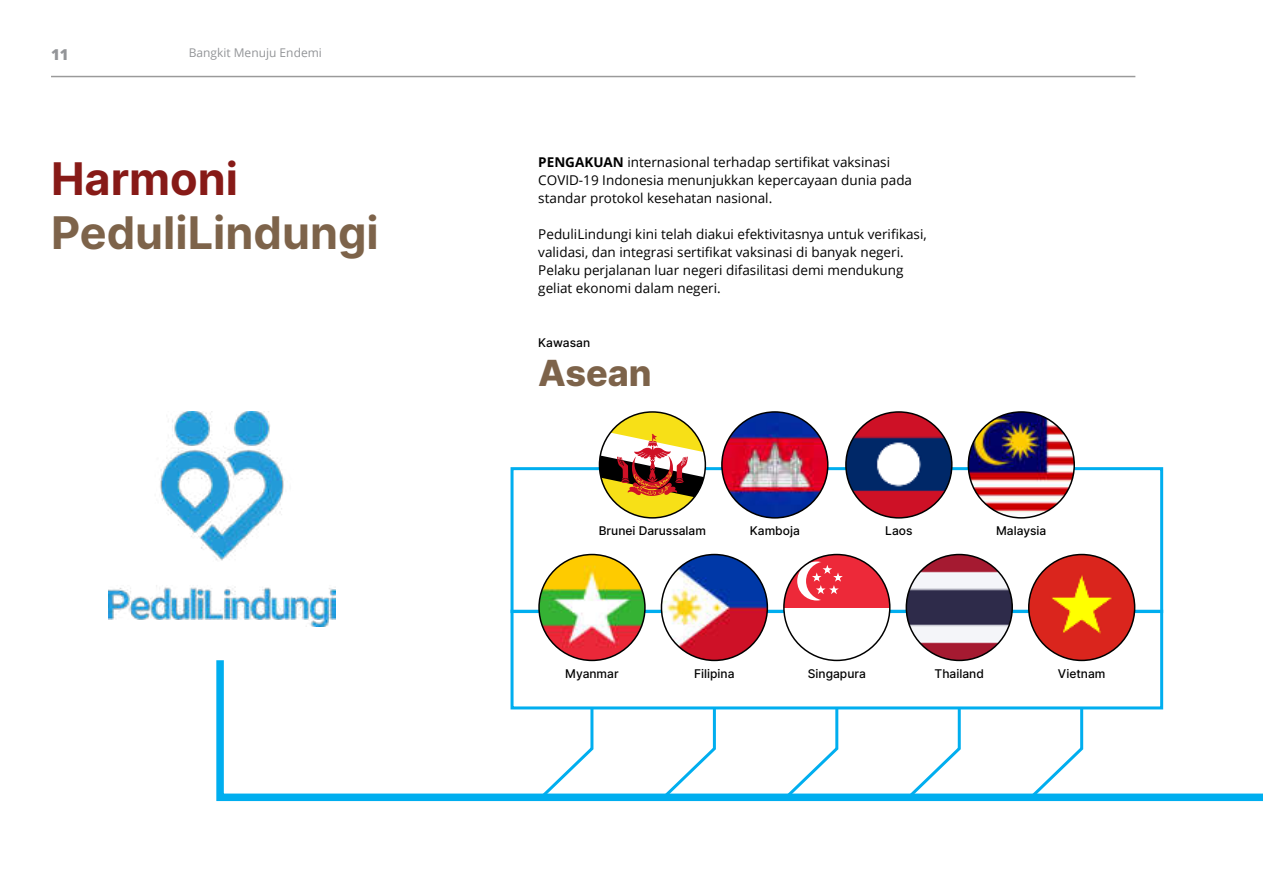
<style>
.page{position:relative;width:1263px;height:893px;background:#fff}
.page>*{position:absolute;margin:0;border:0;box-sizing:border-box;transform-origin:0 0}
.t1{font:700 45px "Inter";color:#7d634a}
.t2{font:700 45px "Inter";color:#871a17}
.t3{font:800 36px "Inter";color:#7d634a}
.t4{font:800 15px "Open Sans";color:#939598}
.t5{font:13.5px/18px "Open Sans";color:#000}
.t6{font:500 12px "Inter";color:#000}
.t7{font:12px "Open Sans";color:#939598}
.s1{font-weight:700}
</style>
<div class="page">
<hr style="left:51px;top:76px;width:1084px;height:1px;background:#000">
<div style="left:510px;top:467px;width:653px;height:146px;border:3px solid #00aeef"></div>
<svg style="left:599px;top:412px;width:106px;height:106px"></svg>
<svg style="left:599px;top:419px;width:106px;height:91px"></svg>
<div style="left:599px;top:411px;width:107px;height:108px;border:2px solid #000;border-radius:50%"></div>
<img style="left:539px;top:554px;width:106px;height:106px;border-radius:53px">
<img style="left:846px;top:412px;width:106px;height:106px;border-radius:53px">
<div style="left:845px;top:411px;width:107px;height:108px;border:2px solid #000;border-radius:50%"></div>
<img style="left:906px;top:554px;width:106px;height:106px;border-radius:53px">
<img style="left:722px;top:412px;width:106px;height:106px;border-radius:53px">
<div style="left:721px;top:411px;width:107px;height:108px;border:2px solid #000;border-radius:50%"></div>
<img style="left:661px;top:554px;width:106px;height:106px;border-radius:53px">
<img style="left:968px;top:412px;width:106px;height:106px;border-radius:53px">
<div style="left:967px;top:411px;width:108px;height:108px;border:2px solid #000;border-radius:50%"></div>
<img style="left:1029px;top:554px;width:106px;height:106px;border-radius:53px">
<div style="left:784px;top:554px;width:106px;height:106px;background:#fff;border-radius:53px"></div>
<svg style="left:784px;top:554px;width:106px;height:53px;fill:#ed2939"></svg>
<div style="left:797px;top:561px;width:39px;height:39px;background:#fff;border-radius:50%"></div>
<div style="left:806px;top:561px;width:39px;height:39px;background:#ed2939;border-radius:50%"></div>
<svg style="left:812px;top:565px;width:31px;height:29px"></svg>
<img style="left:109px;top:411px;width:226px;height:215px">
<svg style="left:216px;top:653px;width:1047px;height:149px"></svg>
<svg style="left:537px;top:705px;width:58px;height:97px"></svg>
<svg style="left:659px;top:705px;width:58px;height:97px"></svg>
<svg style="left:781px;top:705px;width:59px;height:97px"></svg>
<svg style="left:1026px;top:705px;width:59px;height:97px"></svg>
<svg style="left:904px;top:705px;width:58px;height:97px"></svg>
<p class="t4" style="left:51px;top:48px;width:19px">11</p>
<p class="t7" style="left:189px;top:48px;width:135px">Bangkit Menuju Endemi</p>
<h1 class="t2" style="left:51px;top:153px;width:188px">Harmoni</h1>
<h1 class="t1" style="left:51px;top:207px;width:329px">PeduliLindungi</h1>
<p class="t5" style="left:538px;top:152px;width:375px"><span class="s1">PENGAKUAN</span> internasional terhadap sertifikat vaksinasi<br>COVID-19 Indonesia menunjukkan kepercayaan dunia pada standar protokol kesehatan nasional.</p>
<p class="t5" style="left:538px;top:224px;width:390px">PeduliLindungi kini telah diakui efektivitasnya untuk verifikasi, validasi, dan integrasi sertifikat vaksinasi di banyak negeri.<br>Pelaku perjalanan luar negeri difasilitasi demi mendukung geliat ekonomi dalam negeri.</p>
<p class="t6" style="left:538px;top:336px;width:53px">Kawasan</p>
<h2 class="t3" style="left:538px;top:352px;width:115px">Asean</h2>
<p class="t6" style="left:599px;top:523px;width:109px">Brunei Darussalam</p>
<p class="t6" style="left:750px;top:523px;width:51px">Kamboja</p>
<p class="t6" style="left:885px;top:523px;width:29px">Laos</p>
<p class="t6" style="left:996px;top:523px;width:52px">Malaysia</p>
<p class="t6" style="left:565px;top:666px;width:55px">Myanmar</p>
<p class="t6" style="left:694px;top:666px;width:42px">Filipina</p>
<p class="t6" style="left:808px;top:666px;width:60px">Singapura</p>
<p class="t6" style="left:935px;top:666px;width:51px">Thailand</p>
<p class="t6" style="left:1058px;top:666px;width:49px">Vietnam</p>
</div>
